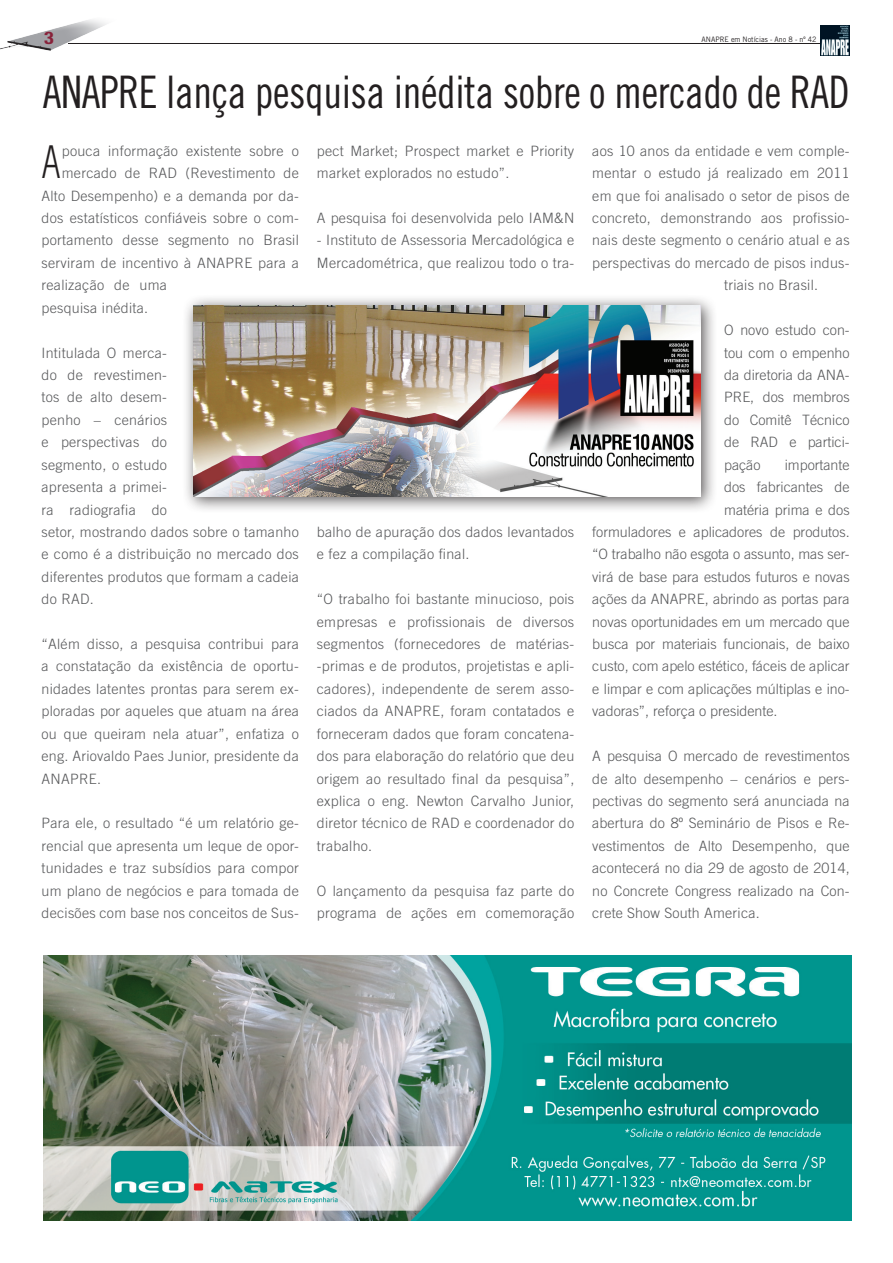
<style>
.page{position:relative;width:893px;height:1263px;background:#fff}
.page>*{position:absolute;margin:0;border:0;box-sizing:border-box;transform-origin:0 0}
.Normal__Web{font:300 45.3px "Trade Gothic";color:#231f20;scale:.7 1}
.t1{font:44.85px "Trade Gothic Cond Eighteen";letter-spacing:-.01em;color:#231f20;scale:.94 1}
.t2{font:16.8px "Trade Gothic Bold Cond Twenty";color:#882139;scale:1.5 1}
.Normal__Web-2{font:300 14.25px/22.4px "Trade Gothic";letter-spacing:.02em;color:#57585a}
.Normal__Web-3{font:300 14.25px "Trade Gothic";color:#57585a}
.t3{font:7.5px "Trade Gothic";color:#231f20;scale:.95 1}
</style>
<div class="page">
<hr style="left:68px;top:43px;width:757px;height:1px;background:#231f20">
<img style="left:0;top:19px;width:107px;height:32px">
<img style="left:820px;top:26px;width:30px;height:29px">
<img style="left:43px;top:956px;width:808px;height:264px">
<div style="left:182px;top:294px;width:536px;height:219px;background:#231f20;opacity:.75"></div>
<img style="left:193px;top:305px;width:508px;height:191px">
<p class="t2" style="left:44px;top:28px;width:9px">3</p>
<p class="t3" style="left:702px;top:35px;width:122px">ANAPRE em Notícias - Ano 8 - nº 42</p>
<p class="t1" style="left:43px;top:65px;width:860px">ANAPRE lança pesquisa inédita sobre o mercado de RAD</p>
<p class="Normal__Web" style="left:42px;top:135px;width:29px">A</p>
<p class="Normal__Web-2" style="left:62px;top:139px;width:239px">pouca informação existente sobre o</p>
<p class="Normal__Web-2" style="left:62px;top:162px;width:239px">mercado de RAD (Revestimento de</p>
<p class="Normal__Web-2" style="left:42px;top:184px;width:259px">Alto Desempenho) e a demanda por da-</p>
<p class="Normal__Web-2" style="left:42px;top:207px;width:259px">dos estatísticos confiáveis sobre o com-</p>
<p class="Normal__Web-2" style="left:42px;top:229px;width:259px">portamento desse segmento no Brasil</p>
<p class="Normal__Web-2" style="left:42px;top:251px;width:259px">serviram de incentivo à ANAPRE para a</p>
<p class="Normal__Web-2" style="left:42px;top:274px;width:127px">realização de uma</p>
<p class="Normal__Web-2" style="left:42px;top:296px;width:108px">pesquisa inédita.</p>
<p class="Normal__Web-2" style="left:42px;top:341px;width:259px">Intitulada O merca-<br>do de revestimen-<br>tos de alto desem-<br>penho – cenários<br>e perspectivas do<br>segmento, o estudo<br>apresenta a primei-<br>ra radiografia do<br>setor, mostrando dados sobre o tamanho e como é a distribuição no mercado dos diferentes produtos que formam a cadeia do RAD.</p>
<p class="Normal__Web-2" style="left:42px;top:633px;width:259px;text-align:justify">“Além disso, a pesquisa contribui para a constatação da existência de oportu&shy;nidades latentes prontas para serem ex&shy;ploradas por aqueles que atuam na área ou que queiram nela atuar”, enfatiza o eng. Ariovaldo Paes Junior, presidente da ANAPRE.</p>
<p class="Normal__Web-2" style="left:42px;top:812px;width:259px;text-align:justify">Para ele, o resultado “é um relatório ge&shy;rencial que apresenta um leque de opor&shy;tunidades e traz subsídios para compor um plano de negócios e para tomada de decisões com base nos conceitos de Sus-</p>
<p class="Normal__Web-2" style="left:317px;top:139px;width:259px">pect Market; Prospect market e Priority market explorados no estudo”.</p>
<p class="Normal__Web-2" style="left:317px;top:207px;width:259px">A pesquisa foi desenvolvida pelo IAM&amp;N</p>
<p class="Normal__Web-2" style="left:317px;top:229px;width:259px">- Instituto de Assessoria Mercadológica e<br>Mercadométrica, que realizou todo o tra-</p>
<p class="Normal__Web-2" style="left:317px;top:520px;width:259px">balho de apuração dos dados levantados e fez a compilação final.</p>
<p class="Normal__Web-2" style="left:317px;top:588px;width:259px;text-align:justify">“O trabalho foi bastante minucioso, pois empresas e profissionais de diversos segmentos (fornecedores de matérias--primas e de produtos, projetistas e apli&shy;cadores), independente de serem asso&shy;ciados da ANAPRE, foram contatados e forneceram dados que foram concatena&shy;dos para elaboração do relatório que deu origem ao resultado final da pesquisa”, explica o eng. Newton Carvalho Junior, diretor técnico de RAD e coordenador do trabalho.</p>
<p class="Normal__Web-2" style="left:317px;top:879px;width:259px">O lançamento da pesquisa faz parte do programa de ações em comemoração</p>
<p class="Normal__Web-2" style="left:592px;top:139px;width:259px">aos 10 anos da entidade e vem comple-</p>
<p class="Normal__Web-2" style="left:592px;top:162px;width:259px">mentar o estudo já realizado em 2011</p>
<p class="Normal__Web-2" style="left:592px;top:184px;width:259px">em que foi analisado o setor de pisos de</p>
<p class="Normal__Web-2" style="left:592px;top:207px;width:259px">concreto, demonstrando aos profissio-</p>
<p class="Normal__Web-2" style="left:592px;top:229px;width:259px">nais deste segmento o cenário atual e as</p>
<p class="Normal__Web-2" style="left:592px;top:251px;width:259px">perspectivas do mercado de pisos indus-</p>
<p class="Normal__Web-2" style="left:724px;top:274px;width:96px">triais no Brasil.</p>
<p class="Normal__Web-2" style="left:724px;top:319px;width:127px;text-align:justify">O novo estudo con&shy;tou com o empenho da diretoria da ANA-PRE, dos membros do Comitê Técnico de RAD e partici&shy;pação</p>
<p class="Normal__Web-3" style="left:785px;top:456px;width:66px">importante</p>
<p class="Normal__Web-3" style="left:724px;top:479px;width:127px">dos fabricantes de</p>
<p class="Normal__Web-3" style="left:724px;top:501px;width:127px">matéria prima e dos</p>
<p class="Normal__Web-3" style="left:592px;top:523px;width:259px">formuladores e aplicadores de produtos.</p>
<p class="Normal__Web-3" style="left:592px;top:546px;width:259px">“O trabalho não esgota o assunto, mas ser-</p>
<p class="Normal__Web-3" style="left:592px;top:568px;width:259px">virá de base para estudos futuros e novas</p>
<p class="Normal__Web-3" style="left:592px;top:591px;width:259px">ações da ANAPRE, abrindo as portas para</p>
<p class="Normal__Web-3" style="left:592px;top:613px;width:259px">novas oportunidades em um mercado que</p>
<p class="Normal__Web-3" style="left:592px;top:635px;width:259px">busca por materiais funcionais, de baixo</p>
<p class="Normal__Web-3" style="left:592px;top:658px;width:259px">custo, com apelo estético, fáceis de aplicar</p>
<p class="Normal__Web-3" style="left:592px;top:680px;width:259px">e limpar e com aplicações múltiplas e ino-</p>
<p class="Normal__Web-3" style="left:592px;top:703px;width:187px">vadoras”, reforça o presidente.</p>
<p class="Normal__Web-2" style="left:592px;top:745px;width:259px;text-align:justify">A pesquisa O mercado de revestimentos de alto desempenho – cenários e pers&shy;pectivas do segmento será anunciada na abertura do 8º Seminário de Pisos e Re&shy;vestimentos de Alto Desempenho, que acontecerá no dia 29 de agosto de 2014, no Concrete Congress realizado na Con&shy;crete Show South America.</p>
</div>
